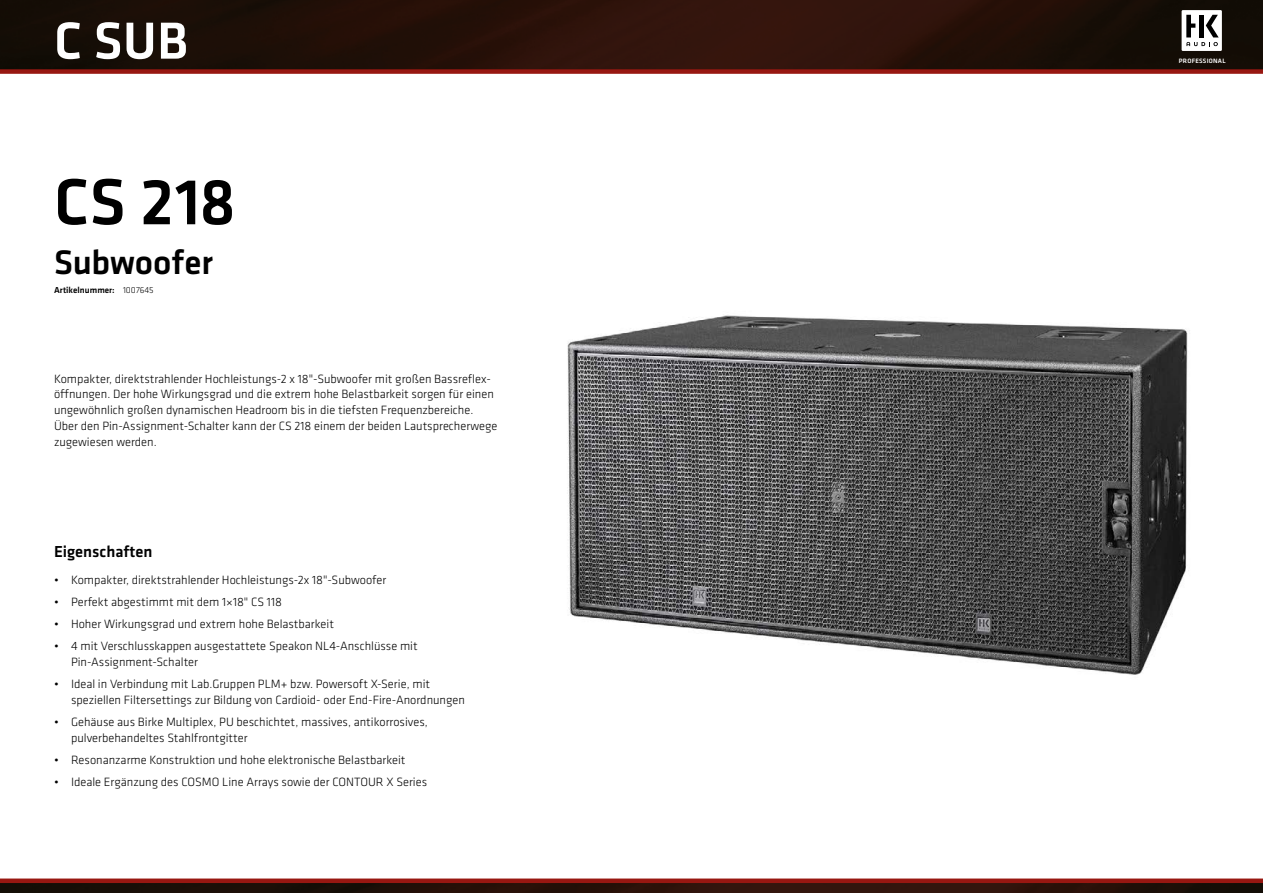
<style>
.page{position:relative;width:1263px;height:893px;background:#fff}
.page>*{position:absolute;margin:0;border:0;box-sizing:border-box;transform-origin:0 0}
.t1{font:500 67.5px "Klavika";color:#000}
.t2{font:500 54px "Klavika";color:#fff}
.t3{font:500 35.25px "Klavika";color:#000}
.t4{font:500 16.5px "Klavika";color:#000}
.t5{font:300 12.45px/15.8px "Klavika";color:#000}
.t6{font:500 9px "Klavika";letter-spacing:.005em;color:#000}
.t7{font:500 6.6px "Klavika";letter-spacing:.04em;color:#fff}
.s1{font-weight:300}
</style>
<div class="page">
<img style="left:0;top:883px;width:1263px;height:10px">
<div style="left:0;top:878px;width:1263px;height:5px;background:#981711"></div>
<img style="left:567px;top:315px;width:621px;height:360px">
<img style="left:0;top:0;width:1263px;height:69px">
<div style="left:0;top:69px;width:1263px;height:5px;background:#981711"></div>
<div style="left:1181px;top:10px;width:41px;height:41px;background:#fff"></div>
<svg style="left:1186px;top:15px;width:33px;height:31px"></svg>
<hr style="left:1199px;top:15px;width:4px;height:22px;background:#000">
<h2 class="t2" style="left:54px;top:4px;width:136px">C SUB</h2>
<h1 class="t1" style="left:54px;top:156px;width:183px">CS 218</h1>
<h3 class="t3" style="left:54px;top:238px;width:161px">Subwoofer</h3>
<p class="t6" style="left:54px;top:284px;width:101px">Artikelnummer: <span class="s1">1007645</span></p>
<p class="t5" style="left:54px;top:371px;width:445px">Kompakter, direktstrahlender Hochleistungs-2 x 18"-Subwoofer mit großen Bassreflex&shy;öffnungen. Der hohe Wirkungsgrad und die extrem hohe Belastbarkeit sorgen für einen ungewöhnlich großen dynamischen Headroom bis in die tiefsten Frequenzbereiche.<br>Über den Pin-Assignment-Schalter kann der CS 218 einem der beiden Lautsprecherwege zugewiesen werden.</p>
<h3 class="t4" style="left:54px;top:541px;width:100px">Eigenschaften</h3>
<p class="t5" style="left:54px;top:571px;width:334px">• Kompakter, direktstrahlender Hochleistungs-2x 18"-Subwoofer</p>
<p class="t5" style="left:54px;top:594px;width:229px">• Perfekt abgestimmt mit dem 1×18" CS 118</p>
<p class="t5" style="left:54px;top:616px;width:281px">• Hoher Wirkungsgrad und extrem hohe Belastbarkeit</p>
<p class="t5" style="left:71px;top:638px;width:348px;text-indent:-17px">• 4 mit Verschlusskappen ausgestattete Speakon NL4-Anschlüsse mit<br>Pin-Assignment-Schalter</p>
<p class="t5" style="left:71px;top:676px;width:395px;text-indent:-17px">• Ideal in Verbindung mit Lab.Gruppen PLM+ bzw. Powersoft X-Serie, mit speziellen Filtersettings zur Bildung von Cardioid- oder End-Fire-Anordnungen</p>
<p class="t5" style="left:71px;top:714px;width:358px;text-indent:-17px">• Gehäuse aus Birke Multiplex, PU beschichtet, massives, antikorrosives, pulverbehandeltes Stahlfrontgitter</p>
<p class="t5" style="left:54px;top:751px;width:353px">• Resonanzarme Konstruktion und hohe elektronische Belastbarkeit</p>
<p class="t5" style="left:54px;top:774px;width:375px">• Ideale Ergänzung des COSMO Line Arrays sowie der CONTOUR X Series</p>
<p class="t7" style="left:1179px;top:56px;width:48px">PROFESSIONAL</p>
</div>
